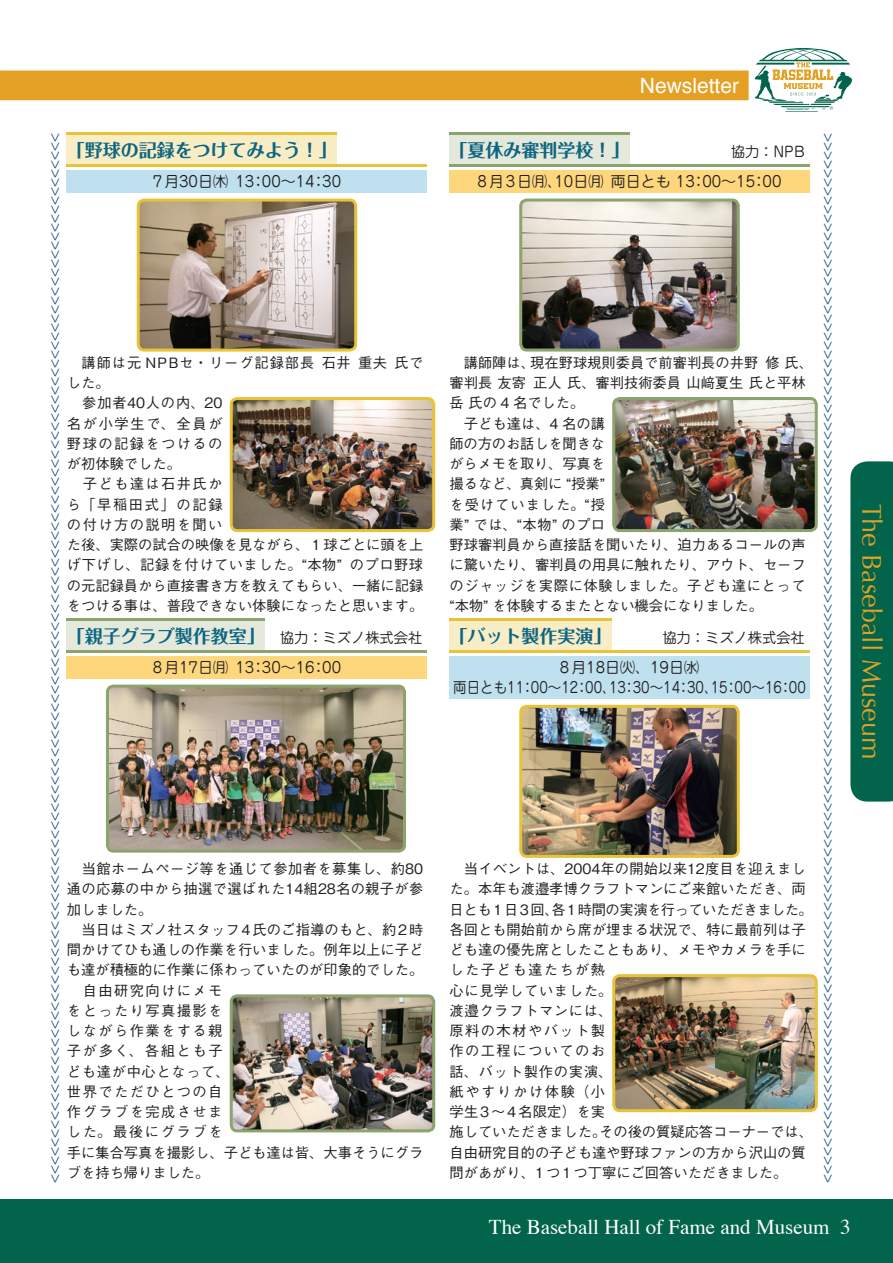
<style>
.page{position:relative;width:893px;height:1263px;background:#fff}
.page>*{position:absolute;margin:0;border:0;box-sizing:border-box;transform-origin:0 0}
.t1{font:27px "Optima";color:#e3a023}
.t2{font:21px "Times";color:#fff}
.t3{font:21px "Helvetica";color:#fff}
.t4{font:700 18px "Folk Pro";color:#0d6581}
.t5{font:15px/20.2px "Jun 201 Pro";color:#231f20;text-align:center}
.t6{font:500 14.25px/20.2px "Gothic BBB Pr 5";color:#231f20}
.t7{font:500 14.25px/20.2px "Gothic BBB Pr 5";letter-spacing:.025em;color:#231f20}
.t8{font:14.25px "Jun 201 Pro";color:#231f20}
.t9{font:500 13.2px "Gothic BBB Pr 5";color:#144e82}
.s1{font-family:"Jun 201 Pro";font-weight:400;font-size:14.25px;color:#231f20}
</style>
<div class="page">
<div style="left:0;top:1199px;width:893px;height:64px;background:#02644b"></div>
<div style="left:850px;top:461px;width:43px;height:340px;background:#02644b"></div>
<div style="left:0;top:71px;width:749px;height:29px;background:#e3a023"></div>
<svg style="left:755px;top:48px;width:97px;height:64px"></svg>
<div style="left:67px;top:133px;width:270px;height:33px;background:#f9edc6"></div>
<hr style="left:67px;top:133px;width:270px;height:2px;background:#e8c33a">
<hr style="left:67px;top:164px;width:360px;height:2px;background:#e8c33a">
<div style="left:67px;top:619px;width:198px;height:33px;background:#e4e9db"></div>
<hr style="left:67px;top:619px;width:198px;height:2px;background:#8ca36d">
<hr style="left:67px;top:650px;width:360px;height:2px;background:#8ca36d">
<div style="left:67px;top:170px;width:360px;height:23px;background:#bee0ef"></div>
<div style="left:67px;top:656px;width:360px;height:23px;background:#fed77d"></div>
<div style="left:449px;top:133px;width:180px;height:33px;background:#e4e9db"></div>
<hr style="left:449px;top:133px;width:180px;height:2px;background:#8ca36d">
<hr style="left:449px;top:164px;width:360px;height:2px;background:#8ca36d">
<div style="left:449px;top:619px;width:162px;height:33px;background:#f9edc6"></div>
<hr style="left:449px;top:619px;width:162px;height:2px;background:#e8c33a">
<hr style="left:449px;top:650px;width:360px;height:2px;background:#e8c33a">
<div style="left:449px;top:170px;width:360px;height:23px;background:#fed77d"></div>
<div style="left:449px;top:656px;width:360px;height:43px;background:#bee0ef"></div>
<img style="left:138px;top:200px;width:218px;height:148px">
<div style="left:137px;top:199px;width:220px;height:153px;border:3px solid #e8c33a;border-radius:6px"></div>
<img style="left:110px;top:689px;width:292px;height:160px">
<div style="left:106px;top:685px;width:300px;height:168px;border:3px solid #8ca36d;border-radius:6px"></div>
<img style="left:234px;top:401px;width:197px;height:127px">
<div style="left:230px;top:397px;width:205px;height:135px;border:3px solid #e8c33a;border-radius:6px"></div>
<img style="left:231px;top:998px;width:203px;height:133px">
<div style="left:230px;top:994px;width:205px;height:138px;border:3px solid #8ca36d;border-radius:6px"></div>
<img style="left:523px;top:203px;width:213px;height:145px">
<div style="left:519px;top:199px;width:221px;height:153px;border:3px solid #8ca36d;border-radius:6px"></div>
<img style="left:523px;top:709px;width:213px;height:145px">
<div style="left:519px;top:705px;width:221px;height:153px;border:3px solid #e8c33a;border-radius:6px"></div>
<img style="left:616px;top:401px;width:198px;height:127px">
<div style="left:612px;top:397px;width:206px;height:135px;border:3px solid #8ca36d;border-radius:6px"></div>
<img style="left:616px;top:978px;width:198px;height:130px">
<div style="left:612px;top:974px;width:206px;height:138px;border:3px solid #e8c33a;border-radius:6px"></div>
<h2 class="t3" style="left:640px;top:67px;width:101px">Newsletter</h2>
<p class="t9" style="left:66px;top:133px;width:1052px;rotate:90deg">&gt;&gt;&gt;&gt;&gt;&gt;&gt;&gt;&gt;&gt;&gt;&gt;&gt;&gt;&gt;&gt;&gt;&gt;&gt;&gt;&gt;&gt;&gt;&gt;&gt;&gt;&gt;&gt;&gt;&gt;&gt;&gt;&gt;&gt;&gt;&gt;&gt;&gt;&gt;&gt;&gt;&gt;&gt;&gt;&gt;&gt;&gt;&gt;&gt;&gt;&gt;&gt;&gt;&gt;&gt;&gt;&gt;&gt;&gt;&gt;&gt;&gt;&gt;&gt;&gt;&gt;&gt;&gt;&gt;&gt;&gt;&gt;&gt;&gt;&gt;&gt;&gt;&gt;&gt;&gt;&gt;&gt;&gt;&gt;&gt;&gt;&gt;&gt;&gt;&gt;&gt;&gt;&gt;&gt;&gt;&gt;&gt;&gt;&gt;&gt;&gt;&gt;&gt;&gt;&gt;&gt;&gt;&gt;&gt;&gt;&gt;&gt;&gt;&gt;&gt;&gt;</p>
<p class="t4" style="left:67px;top:135px;width:271px">「野球の記録をつけてみよう！」</p>
<p class="t5" style="left:153px;top:170px;width:190px">7月30日㈭　13：00〜14：30</p>
<p class="t7" style="left:67px;top:351px;width:358px;text-indent:15px">講師は元 NPBセ・リーグ記録部長 石井重夫 氏でした。<br>　参加者40人の内、20<br>名が小学生で、全員が<br>野球の記録をつけるの<br>が初体験でした。<br>　子ども達は石井氏か<br>ら「早稲田式」の記録<br>の付け方の説明を聞い<br>た後、実際の試合の映像を見ながら、１球ごとに頭を上げ下げし、記録を付けていました。“本物” のプロ野球の元記録員から直接書き方を教えてもらい、一緒に記録をつける事は、普段できない体験になったと思います。</p>
<p class="t4" style="left:67px;top:621px;width:357px">「親子グラブ製作教室」 <span class="s1">協力：ミズノ株式会社</span></p>
<p class="t5" style="left:153px;top:656px;width:190px">8月17日㈪　13：30〜16：00</p>
<p class="t7" style="left:67px;top:857px;width:358px">　当館ホームページ等を通じて参加者を募集し、約80通の応募の中から抽選で選ばれた14組28名の親子が参加しました。<br>　当日はミズノ社スタッフ4氏のご指導のもと、約2時間かけてひも通しの作業を行いました。例年以上に子ども達が積極的に作業に係わっていたのが印象的でした。　自由研究向けにメモ<br>をとったり写真撮影を<br>しながら作業をする親<br>子が多く、各組とも子<br>ども達が中心となって、<br>世界でただひとつの自<br>作グラブを完成させま<br>した。最後にグラブを<br>手に集合写真を撮影し、子ども達は皆、大事そうにグラブを持ち帰りました。</p>
<p class="t4" style="left:449px;top:135px;width:181px">「夏休み審判学校！」</p>
<p class="t8" style="left:731px;top:141px;width:76px">協力：NPB</p>
<p class="t5" style="left:477px;top:170px;width:306px">8月3日㈪､10日㈪　両日とも 13：00〜15：00</p>
<p class="t6" style="left:449px;top:351px;width:365px;text-indent:14px">講師陣は、現在野球規則委員で前審判長の井野修 氏、審判長 友寄正人 氏、審判技術委員 山﨑夏生 氏と平林岳 氏の 4 名でした。<br>　子ども達は、4 名の講<br>師の方のお話しを聞きな<br>がらメモを取り、写真を<br>撮るなど、真剣に “授業”<br>を受けていました。“授<br>業” では、“本物” のプロ<br>野球審判員から直接話を聞いたり、迫力あるコールの声に驚いたり、審判員の用具に触れたり、アウト、セーフのジャッジを実際に体験しました。子ども達にとって“本物” を体験するまたとない機会になりました。</p>
<p class="t4" style="left:449px;top:621px;width:163px">「バット製作実演」</p>
<p class="t8" style="left:662px;top:627px;width:144px">協力：ミズノ株式会社</p>
<p class="t5" style="left:453px;top:656px;width:354px">8月18日㈫、19日㈬<br>両日とも11：00〜12：00、13：30〜14：30、15：00〜16：00</p>
<p class="t6" style="left:449px;top:857px;width:365px">　当イベントは、2004年の開始以来12度目を迎えました。本年も渡邉孝博クラフトマンにご来館いただき、両日とも1日3回、各1時間の実演を行っていただきました。各回とも開始前から席が埋まる状況で、特に最前列は子ども達の優先席としたこともあり、メモやカメラを手にした子ども達たちが熱<br>心に見学していました。<br>渡邉クラフトマンには、<br>原料の木材やバット製<br>作の工程についてのお<br>話、バット製作の実演、<br>紙やすりかけ体験（小<br>学生3〜4名限定）を実<br>施していただきました。その後の質疑応答コーナーでは、自由研究目的の子ども達や野球ファンの方から沢山の質問があがり、1つ1つ丁寧にご回答いただきました。</p>
<p class="t9" style="left:839px;top:133px;width:1052px;rotate:90deg">&gt;&gt;&gt;&gt;&gt;&gt;&gt;&gt;&gt;&gt;&gt;&gt;&gt;&gt;&gt;&gt;&gt;&gt;&gt;&gt;&gt;&gt;&gt;&gt;&gt;&gt;&gt;&gt;&gt;&gt;&gt;&gt;&gt;&gt;&gt;&gt;&gt;&gt;&gt;&gt;&gt;&gt;&gt;&gt;&gt;&gt;&gt;&gt;&gt;&gt;&gt;&gt;&gt;&gt;&gt;&gt;&gt;&gt;&gt;&gt;&gt;&gt;&gt;&gt;&gt;&gt;&gt;&gt;&gt;&gt;&gt;&gt;&gt;&gt;&gt;&gt;&gt;&gt;&gt;&gt;&gt;&gt;&gt;&gt;&gt;&gt;&gt;&gt;&gt;&gt;&gt;&gt;&gt;&gt;&gt;&gt;&gt;&gt;&gt;&gt;&gt;&gt;&gt;&gt;&gt;&gt;&gt;&gt;&gt;&gt;&gt;&gt;&gt;&gt;&gt;&gt;</p>
<h1 class="t1" style="left:887px;top:504px;width:257px;rotate:90deg">The Baseball Museum</h1>
<h2 class="t2" style="left:489px;top:1207px;width:363px">The Baseball Hall of Fame and Museum 3</h2>
</div>
